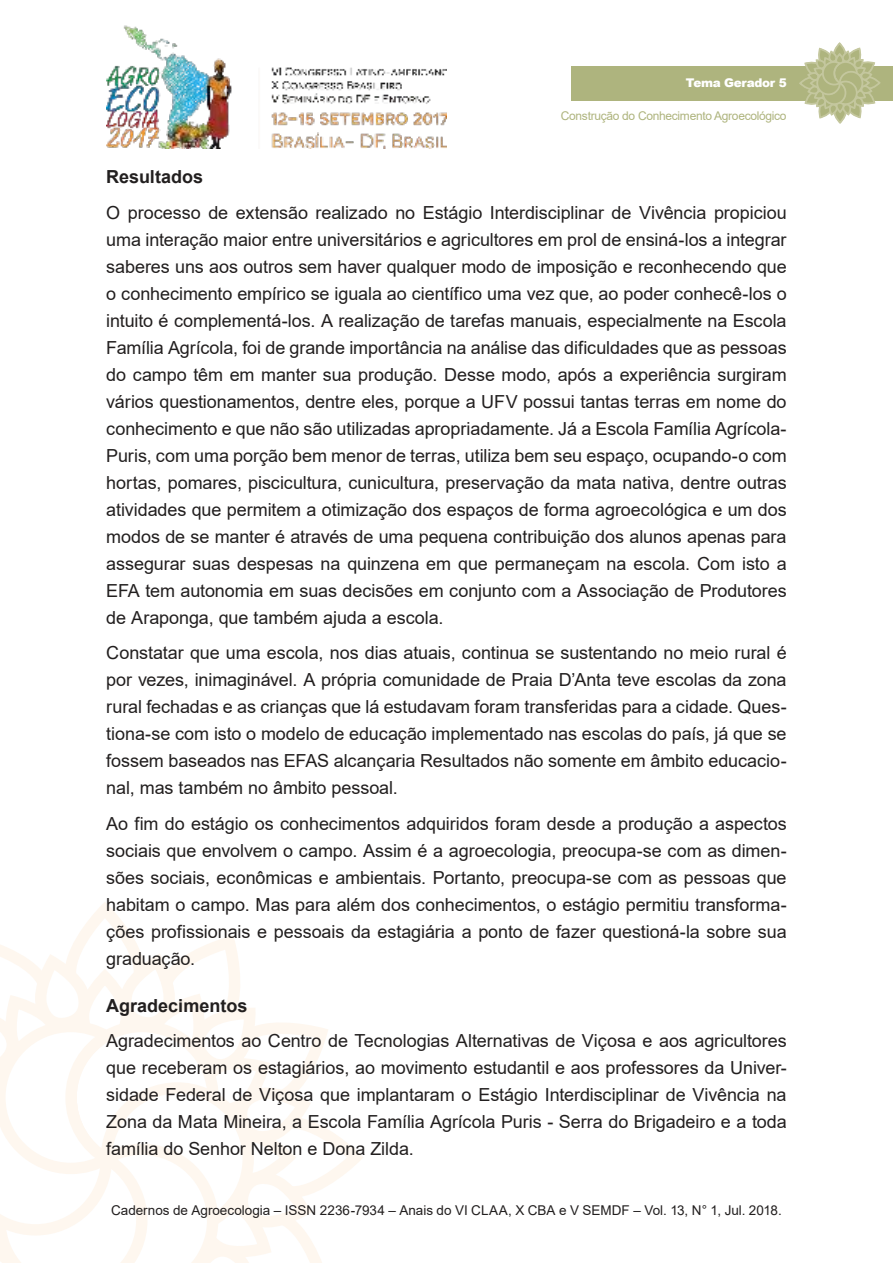
<style>
.page{position:relative;width:893px;height:1263px;background:#fff}
.page>*{position:absolute;margin:0;border:0;box-sizing:border-box;transform-origin:0 0}
.t1{font:18px/27px "Arial";letter-spacing:-.005em;color:#221f1f;text-align:justify}
.t2{font:700 18px "Arial";color:#221f1f}
.t3{font:13.5px "Arial";color:#221f1f}
.t4{font:12px "Arial";letter-spacing:-.025em;color:#aeb47e}
.t5{font:900 12px "Arial";letter-spacing:-.025em;color:#fff}
</style>
<div class="page">
<img style="left:106px;top:25px;width:340px;height:124px">
<svg style="left:0;top:910px;width:363px;height:353px"></svg>
<div style="left:571px;top:66px;width:322px;height:34px;background:#aeb47e"></div>
<svg style="left:798px;top:43px;width:83px;height:81px"></svg>
<p class="t5" style="left:686px;top:76px;width:102px">Tema Gerador 5</p>
<p class="t4" style="left:561px;top:112px;width:227px">Construção do Conhecimento Agroecológico</p>
<p class="t2" style="left:106px;top:170px;width:98px">Resultados</p>
<p class="t1" style="left:106px;top:201px;width:682px">O processo de extensão realizado no Estágio Interdisciplinar de Vivência propiciou uma interação maior entre universitários e agricultores em prol de ensiná-los a integrar saberes uns aos outros sem haver qualquer modo de imposição e reconhecendo que o conhecimento empírico se iguala ao científico uma vez que, ao poder conhecê-los o intuito é complementá-los. A realização de tarefas manuais, especialmente na Escola Família Agrícola, foi de grande importância na análise das dificuldades que as pessoas do campo têm em manter sua produção. Desse modo, após a experiência surgiram vários questionamentos, dentre eles, porque a UFV possui tantas terras em nome do conhecimento e que não são utilizadas apropriadamente. Já a Escola Família Agrícola-Puris, com uma porção bem menor de terras, utiliza bem seu espaço, ocupando-o com hortas, pomares, piscicultura, cunicultura, preservação da mata nativa, dentre outras atividades que permitem a otimização dos espaços de forma agroecológica e um dos modos de se manter é através de uma pequena contribuição dos alunos apenas para assegurar suas despesas na quinzena em que permaneçam na escola. Com isto a EFA tem autonomia em suas decisões em conjunto com a Associação de Produtores de Araponga, que também ajuda a escola.</p>
<p class="t1" style="left:106px;top:641px;width:682px">Constatar que uma escola, nos dias atuais, continua se sustentando no meio rural é por vezes, inimaginável. A própria comunidade de Praia D’Anta teve escolas da zona rural fechadas e as crianças que lá estudavam foram transferidas para a cidade. Ques&shy;tiona-se com isto o modelo de educação implementado nas escolas do país, já que se fossem baseados nas EFAS alcançaria Resultados não somente em âmbito educacio&shy;nal, mas também no âmbito pessoal.</p>
<p class="t1" style="left:106px;top:812px;width:682px">Ao fim do estágio os conhecimentos adquiridos foram desde a produção a aspectos sociais que envolvem o campo. Assim é a agroecologia, preocupa-se com as dimen&shy;sões sociais, econômicas e ambientais. Portanto, preocupa-se com as pessoas que habitam o campo. Mas para além dos conhecimentos, o estágio permitiu transforma&shy;ções profissionais e pessoais da estagiária a ponto de fazer questioná-la sobre sua graduação.</p>
<p class="t2" style="left:106px;top:999px;width:143px">Agradecimentos</p>
<p class="t1" style="left:106px;top:1029px;width:682px">Agradecimentos ao Centro de Tecnologias Alternativas de Viçosa e aos agricultores que receberam os estagiários, ao movimento estudantil e aos professores da Univer&shy;sidade Federal de Viçosa que implantaram o Estágio Interdisciplinar de Vivência na Zona da Mata Mineira, a Escola Família Agrícola Puris - Serra do Brigadeiro e a toda família do Senhor Nelton e Dona Zilda.</p>
<p class="t3" style="left:111px;top:1205px;width:672px">Cadernos de Agroecologia – ISSN 2236-7934 – Anais do VI CLAA, X CBA e V SEMDF – Vol. 13, N° 1, Jul. 2018.</p>
</div>
